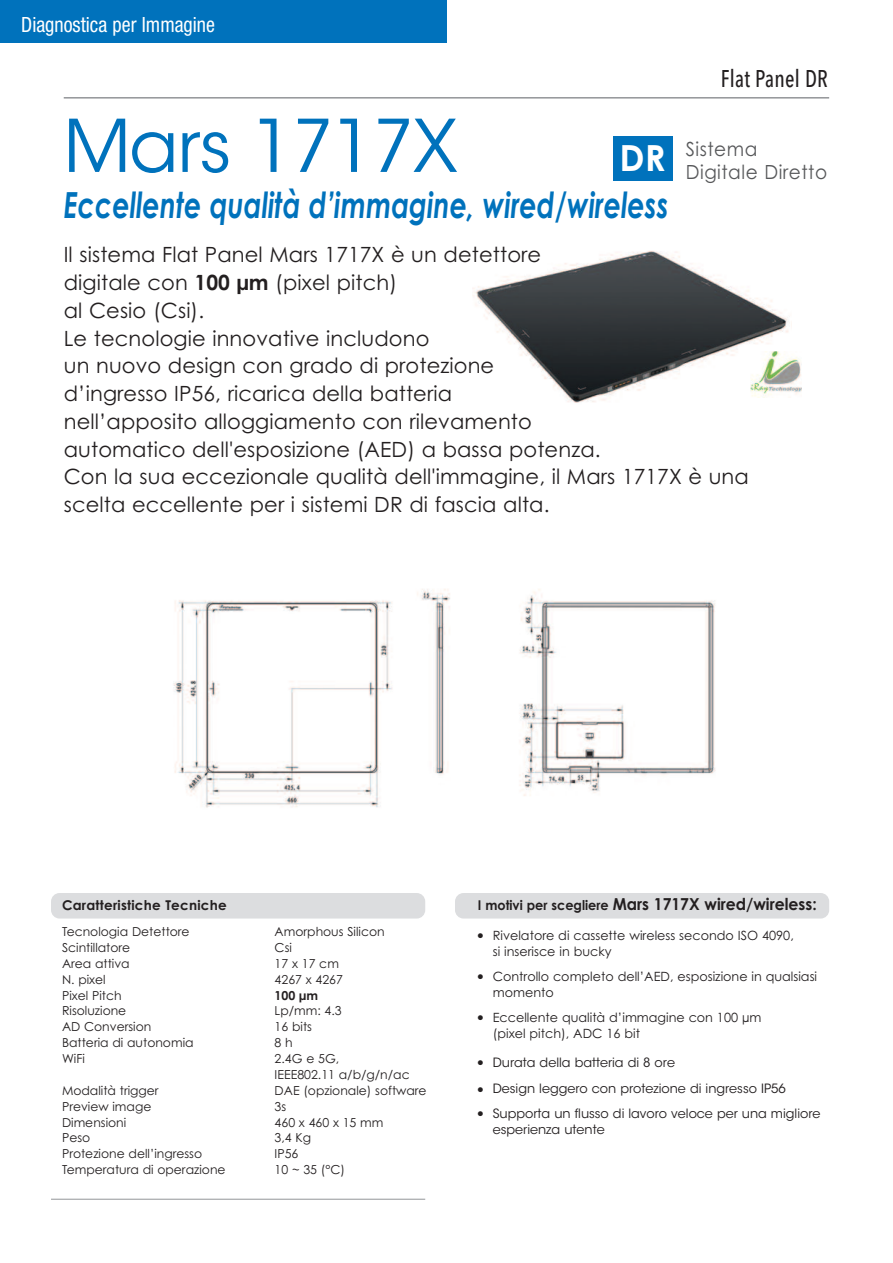
<style>
.page{position:relative;width:893px;height:1263px;background:#fff}
.page>*{position:absolute;margin:0;border:0;box-sizing:border-box;transform-origin:0 0}
.t1{font:72px "ITC Avant Garde Std";letter-spacing:-.015em;color:#0072bc}
.t2{font:italic 700 36px "Century Gothic";color:#0072bc;scale:.75 1}
.t3{font:500 24px "Avenir Next Condensed";letter-spacing:.015em;color:#231f20;scale:.9 1}
.t4{font:21px/27.8px "Century Gothic";letter-spacing:.005em;color:#231f20}
.t5{font:condensed 21px "Helvetica Neue LT Std";color:#fff;scale:.95 1}
.t6{font:19.5px/22.5px "Century Gothic";letter-spacing:.03em;color:#57585a;scale:.95 1}
.t7{font:700 16.5px "Century Gothic";color:#231f20;scale:.95 1}
.t8{font:700 13.5px "Century Gothic";letter-spacing:.015em;color:#231f20}
.t9{font:12.75px/16.2px "Century Gothic";color:#231f20}
.t10{font:12.75px/16.2px "ITC Avant Garde Std";color:#231f20}
.t11{font:12.3px/15.9px "Century Gothic";color:#231f20}
.t12{font:700 12.3px "Century Gothic";color:#231f20}
.s1{font-weight:700;font-size:36px;color:#fff}
.s2{font-weight:700}
.s3{font-size:13.5px}
</style>
<div class="page">
<div style="left:0;top:0;width:446px;height:43px;background:#0072bc"></div>
<hr style="left:64px;top:97px;width:765px;height:2px;background:#939598">
<div style="left:613px;top:136px;width:60px;height:45px;background:#0072bc"></div>
<img style="left:473px;top:251px;width:319px;height:152px">
<img style="left:750px;top:351px;width:51px;height:46px">
<img style="left:173px;top:589px;width:543px;height:219px">
<div style="left:455px;top:893px;width:374px;height:25px;background:#dcdddf;border-radius:9px"></div>
<div style="left:51px;top:893px;width:374px;height:25px;background:#dcdddf;border-radius:9px"></div>
<hr style="left:51px;top:1199px;width:374px;height:1px;background:#939598">
<p class="t5" style="left:21px;top:17px;width:205px">Diagnostica per Immagine</p>
<h1 class="t1" style="left:64px;top:119px;width:395px">Mars 1717X</h1>
<p class="t3" style="left:721px;top:64px;width:121px">Flat Panel DR</p>
<p class="t6" style="left:686px;top:138px;width:150px;text-indent:-66px"><span class="s1">DR</span> Sistema<br>Digitale Diretto</p>
<h2 class="t2" style="left:64px;top:185px;width:808px">Eccellente qualità d’immagine, wired/wireless</h2>
<p class="t4" style="left:64px;top:241px;width:687px">Il sistema Flat Panel Mars 1717X è un detettore<br>digitale con <span class="s2">100 µm</span> (pixel pitch)<br>al Cesio (Csi).<br>Le tecnologie innovative includono<br>un nuovo design con grado di protezione<br>d’ingresso IP56, ricarica della batteria<br>nell’apposito alloggiamento con rilevamento<br>automatico dell'esposizione (AED) a bassa potenza.<br>Con la sua eccezionale qualità dell'immagine, il Mars 1717X è una scelta eccellente per i sistemi DR di fascia alta.</p>
<p class="t8" style="left:62px;top:897px;width:166px">Caratteristiche Tecniche</p>
<p class="t11" style="left:62px;top:924px;width:129px">Tecnologia Detettore</p>
<p class="t11" style="left:275px;top:924px;width:112px">Amorphous Silicon</p>
<p class="t11" style="left:62px;top:940px;width:70px">Scintillatore</p>
<p class="t11" style="left:275px;top:940px;width:19px">Csi</p>
<p class="t11" style="left:62px;top:955px;width:69px">Area attiva</p>
<p class="t11" style="left:275px;top:955px;width:66px">17 x 17 cm</p>
<p class="t11" style="left:62px;top:971px;width:45px">N. pixel</p>
<p class="t11" style="left:275px;top:971px;width:70px">4267 x 4267</p>
<p class="t11" style="left:62px;top:987px;width:61px">Pixel Pitch</p>
<p class="t12" style="left:275px;top:988px;width:45px">100 µm</p>
<p class="t11" style="left:62px;top:1003px;width:66px">Risoluzione</p>
<p class="t11" style="left:275px;top:1003px;width:69px">Lp/mm: 4.3</p>
<p class="t11" style="left:62px;top:1019px;width:91px">AD Conversion</p>
<p class="t11" style="left:275px;top:1019px;width:39px">16 bits</p>
<p class="t11" style="left:62px;top:1035px;width:133px">Batteria di autonomia</p>
<p class="t11" style="left:275px;top:1035px;width:20px">8 h</p>
<p class="t11" style="left:62px;top:1051px;width:24px">WiFi</p>
<p class="t11" style="left:275px;top:1051px;width:137px">2.4G e 5G,<br>IEEE802.11 a/b/g/n/ac</p>
<p class="t11" style="left:62px;top:1082px;width:98px">Modalità trigger</p>
<p class="t11" style="left:275px;top:1082px;width:154px">DAE (opzionale) software</p>
<p class="t11" style="left:62px;top:1098px;width:91px">Preview image</p>
<p class="t11" style="left:275px;top:1098px;width:13px">3s</p>
<p class="t11" style="left:62px;top:1114px;width:66px">Dimensioni</p>
<p class="t11" style="left:275px;top:1114px;width:110px">460 x 460 x 15 mm</p>
<p class="t11" style="left:62px;top:1130px;width:30px">Peso</p>
<p class="t11" style="left:275px;top:1130px;width:38px">3,4 Kg</p>
<p class="t11" style="left:62px;top:1146px;width:142px">Protezione dell’ingresso</p>
<p class="t11" style="left:275px;top:1146px;width:25px">IP56</p>
<p class="t11" style="left:62px;top:1162px;width:165px">Temperatura di operazione</p>
<p class="t11" style="left:275px;top:1162px;width:72px">10 ~ 35 (°C)</p>
<p class="t7" style="left:478px;top:894px;width:358px"><span class="s3">I motivi per scegliere</span> Mars 1717X wired/wireless:</p>
<p class="t9" style="left:493px;top:928px;width:303px;text-indent:-15px">● Rivelatore di cassette wireless secondo ISO 4090, si inserisce in bucky</p>
<p class="t9" style="left:493px;top:969px;width:326px;text-indent:-15px">● Controllo completo dell’AED, esposizione in qualsiasi momento</p>
<p class="t9" style="left:493px;top:1010px;width:270px;text-indent:-15px">● Eccellente qualità d’immagine con 100 µm (pixel pitch), ADC 16 bit</p>
<p class="t10" style="left:478px;top:1055px;width:199px">● Durata della batteria di 8 ore</p>
<p class="t10" style="left:478px;top:1082px;width:309px">● Design leggero con protezione di ingresso IP56</p>
<p class="t10" style="left:493px;top:1107px;width:329px;text-indent:-15px">● Supporta un flusso di lavoro veloce per una migliore esperienza utente</p>
</div>
